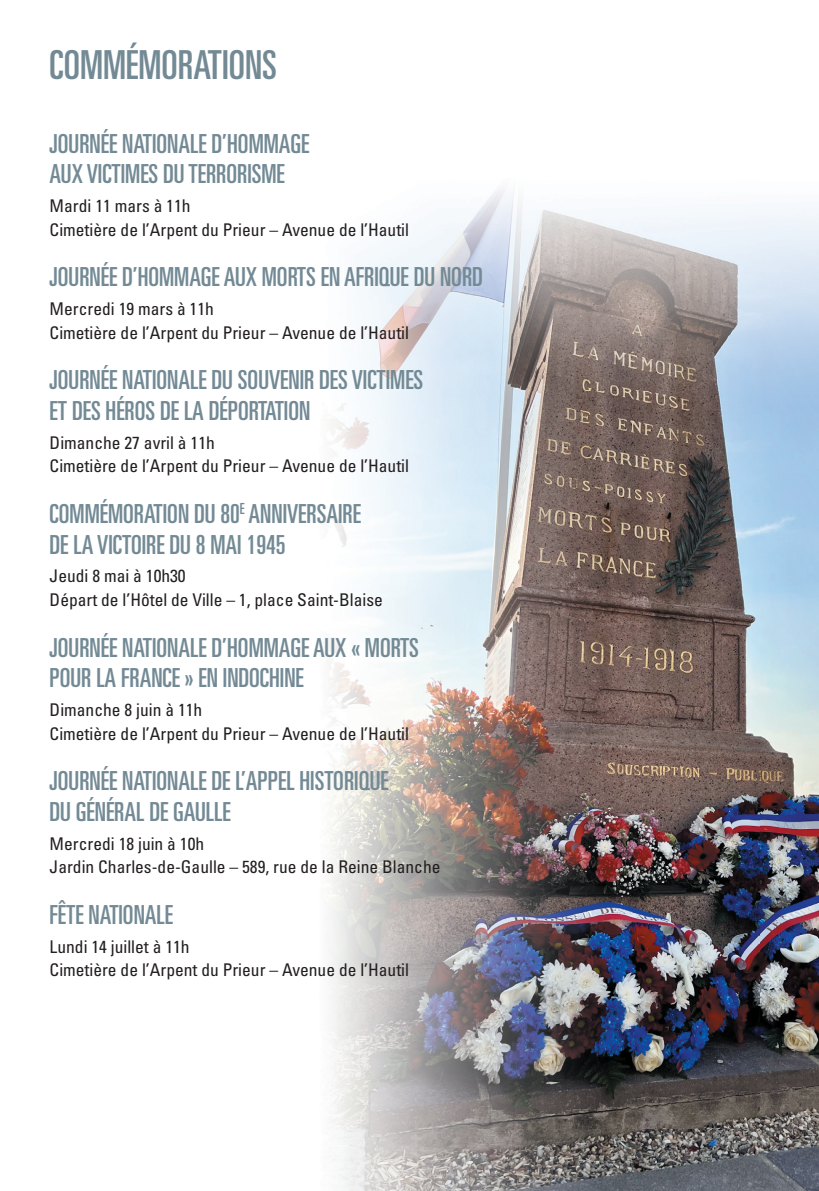
<style>
.page{position:relative;width:819px;height:1191px;background:#fff}
.page>*{position:absolute;margin:0;border:0;box-sizing:border-box;transform-origin:0 0}
.t1{font:39.9px "Univers LT Pro Ult Cond";color:#738a95}
.t2{font:26.25px/30.6px "Univers LT Pro Ult Cond";color:#738a95}
.t3{font:condensed 17.5px/23.6px "Univers LT Pro";color:#231f20}
</style>
<div class="page">
<img style="left:329px;top:188px;width:490px;height:1003px">
<h1 class="t1" style="left:50px;top:37px;width:229px">COMMÉMORATIONS</h1>
<h2 class="t2" style="left:50px;top:126px;width:261px">JOURNÉE NATIONALE D’HOMMAGE<br>AUX VICTIMES DU TERRORISME</h2>
<p class="t3" style="left:50px;top:194px;width:361px">Mardi 11 mars à 11h<br>Cimetière de l’Arpent du Prieur – Avenue de l’Hautil</p>
<h2 class="t2" style="left:50px;top:260px;width:435px">JOURNÉE D’HOMMAGE AUX MORTS EN AFRIQUE DU NORD</h2>
<p class="t3" style="left:50px;top:296px;width:361px">Mercredi 19 mars à 11h<br>Cimetière de l’Arpent du Prieur – Avenue de l’Hautil</p>
<h2 class="t2" style="left:50px;top:363px;width:375px">JOURNÉE NATIONALE DU SOUVENIR DES VICTIMES<br>ET DES HÉROS DE LA DÉPORTATION</h2>
<p class="t3" style="left:50px;top:430px;width:361px">Dimanche 27 avril à 11h<br>Cimetière de l’Arpent du Prieur – Avenue de l’Hautil</p>
<h2 class="t2" style="left:50px;top:497px;width:313px">COMMÉMORATION DU 80<sup>E</sup> ANNIVERSAIRE<br>DE LA VICTOIRE DU 8 MAI 1945</h2>
<p class="t3" style="left:50px;top:564px;width:335px">Jeudi 8 mai à 10h30<br>Départ de l’Hôtel de Ville – 1, place Saint-Blaise</p>
<h2 class="t2" style="left:50px;top:630px;width:371px">JOURNÉE NATIONALE D’HOMMAGE AUX « MORTS<br>POUR LA FRANCE » EN INDOCHINE</h2>
<p class="t3" style="left:50px;top:697px;width:361px">Dimanche 8 juin à 11h<br>Cimetière de l’Arpent du Prieur – Avenue de l’Hautil</p>
<h2 class="t2" style="left:50px;top:764px;width:341px">JOURNÉE NATIONALE DE L’APPEL HISTORIQUE<br>DU GÉNÉRAL DE GAULLE</h2>
<p class="t3" style="left:50px;top:831px;width:392px">Mercredi 18 juin à 10h<br>Jardin Charles-de-Gaulle – 589, rue de la Reine Blanche</p>
<h2 class="t2" style="left:50px;top:897px;width:125px">FÊTE NATIONALE</h2>
<p class="t3" style="left:50px;top:934px;width:361px">Lundi 14 juillet à 11h<br>Cimetière de l’Arpent du Prieur – Avenue de l’Hautil</p>
</div>
